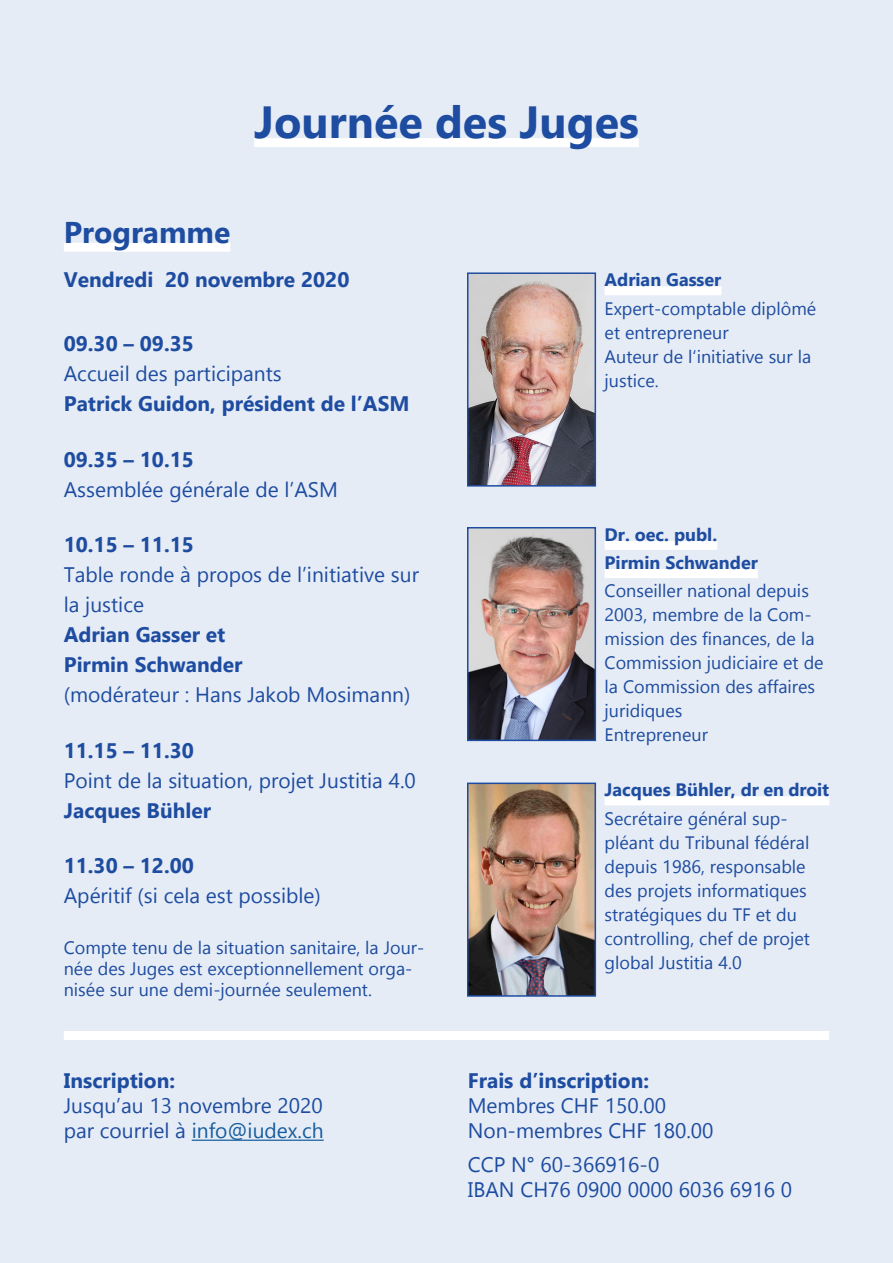
<style>
.page{position:relative;width:893px;height:1263px;background:#e5ecf6}
.page>*{position:absolute;margin:0;border:0;box-sizing:border-box;transform-origin:0 0}
.Titelseite_Titel{font:700 45px "Gadugi";color:#1e4ca0}
.t1{font:700 30px "Gadugi";color:#1e4ca0}
.Fliesstext_Programm{font:21px/30px "Gadugi";color:#1e4ca0}
.Fliesstext_Programm-2{font:700 21px "Gadugi";color:#1e4ca0}
.Fliesstext_Programm-3{font:21px "Gadugi";color:#175d9e}
.Portrait{font:18px/24px "Gadugi";color:#1e4ca0}
.t2{font:700 18px "Gadugi";color:#1e4ca0}
.s1{color:#1e4ca0}
</style>
<div class="page">
<div style="left:254px;top:138px;width:385px;height:9px;background:#fff"></div>
<div style="left:605px;top:286px;width:116px;height:9px;background:#fff"></div>
<img style="left:470px;top:275px;width:123px;height:209px">
<div style="left:467px;top:272px;width:129px;height:215px;border:2px solid #1e4ca0"></div>
<div style="left:605px;top:541px;width:112px;height:9px;background:#fff"></div>
<div style="left:605px;top:569px;width:153px;height:9px;background:#fff"></div>
<img style="left:470px;top:530px;width:123px;height:208px">
<div style="left:467px;top:527px;width:129px;height:214px;border:2px solid #1e4ca0"></div>
<div style="left:605px;top:796px;width:224px;height:9px;background:#fff"></div>
<img style="left:470px;top:785px;width:123px;height:209px">
<div style="left:467px;top:782px;width:129px;height:215px;border:2px solid #1e4ca0"></div>
<hr style="left:192px;top:1139px;width:132px;height:2px;background:#175d9e">
<div style="left:64px;top:1031px;width:765px;height:9px;background:#fff"></div>
<div style="left:64px;top:243px;width:166px;height:9px;background:#fff"></div>
<p class="Titelseite_Titel" style="left:254px;top:95px;width:386px">Journée des Juges</p>
<p class="t1" style="left:64px;top:214px;width:168px">Programme</p>
<p class="Fliesstext_Programm-2" style="left:64px;top:267px;width:287px">Vendredi 20 novembre 2020</p>
<p class="Fliesstext_Programm-2" style="left:64px;top:331px;width:132px">09.30 – 09.35</p>
<p class="Fliesstext_Programm" style="left:64px;top:359px;width:220px">Accueil des participants</p>
<p class="Fliesstext_Programm-2" style="left:64px;top:391px;width:347px">Patrick Guidon, président de l’ASM</p>
<p class="Fliesstext_Programm-2" style="left:64px;top:447px;width:132px">09.35 – 10.15</p>
<p class="Fliesstext_Programm" style="left:64px;top:474px;width:276px">Assemblée générale de l’ASM</p>
<p class="Fliesstext_Programm-2" style="left:64px;top:532px;width:132px">10.15 – 11.15</p>
<p class="Fliesstext_Programm" style="left:64px;top:560px;width:357px">Table ronde à propos de l’initiative sur la justice</p>
<p class="Fliesstext_Programm-2" style="left:64px;top:622px;width:163px">Adrian Gasser et</p>
<p class="Fliesstext_Programm-2" style="left:64px;top:652px;width:180px">Pirmin Schwander</p>
<p class="Fliesstext_Programm" style="left:64px;top:680px;width:348px">(modérateur : Hans Jakob Mosimann)</p>
<p class="Fliesstext_Programm-2" style="left:64px;top:738px;width:132px">11.15 – 11.30</p>
<p class="Fliesstext_Programm" style="left:64px;top:765px;width:354px">Point de la situation, projet Justitia 4.0</p>
<p class="Fliesstext_Programm-2" style="left:64px;top:798px;width:149px">Jacques Bühler</p>
<p class="Fliesstext_Programm-2" style="left:64px;top:853px;width:132px">11.30 – 12.00</p>
<p class="Fliesstext_Programm" style="left:64px;top:881px;width:259px">Apéritif (si cela est possible)</p>
<p class="Portrait" style="left:64px;top:937px;width:362px;line-height:21px">Compte tenu de la situation sanitaire, la Jour&shy;née des Juges est exceptionnellement orga&shy;nisée sur une demi-journée seulement.</p>
<p class="Fliesstext_Programm-2" style="left:64px;top:1068px;width:113px">Inscription:</p>
<p class="Fliesstext_Programm" style="left:64px;top:1090px;width:261px">Jusqu’au 13 novembre 2020</p>
<p class="Fliesstext_Programm-3" style="left:64px;top:1118px;width:261px"><span class="s1">par courriel à</span> info@iudex.ch</p>
<p class="t2" style="left:605px;top:269px;width:118px">Adrian Gasser</p>
<p class="Portrait" style="left:605px;top:296px;width:213px">Expert-comptable diplômé et entrepreneur</p>
<p class="Portrait" style="left:605px;top:344px;width:208px">Auteur de l‘initiative sur la justice.</p>
<p class="t2" style="left:605px;top:524px;width:114px">Dr. oec. publ.</p>
<p class="t2" style="left:605px;top:552px;width:155px">Pirmin Schwander</p>
<p class="Portrait" style="left:605px;top:579px;width:221px">Conseiller national depuis<br>2003, membre de la Com&shy;mission des finances, de la<br>Commission judiciaire et de la Commission des affaires juridiques</p>
<p class="Portrait" style="left:605px;top:723px;width:105px">Entrepreneur</p>
<p class="t2" style="left:605px;top:779px;width:226px">Jacques Bühler, dr en droit</p>
<p class="Portrait" style="left:605px;top:806px;width:207px">Secrétaire général sup&shy;pléant du Tribunal fédéral depuis 1986, responsable des projets informatiques stratégiques du TF et du controlling, chef de projet global Justitia 4.0</p>
<p class="Fliesstext_Programm-2" style="left:468px;top:1068px;width:183px">Frais d’inscription:</p>
<p class="Fliesstext_Programm" style="left:468px;top:1090px;width:200px">Membres CHF 150.00</p>
<p class="Fliesstext_Programm" style="left:468px;top:1116px;width:247px">Non-membres CHF 180.00</p>
<p class="Fliesstext_Programm" style="left:468px;top:1149px;width:193px">CCP N° 60-366916-0</p>
<p class="Fliesstext_Programm" style="left:468px;top:1175px;width:326px">IBAN CH76 0900 0000 6036 6916 0</p>
</div>
